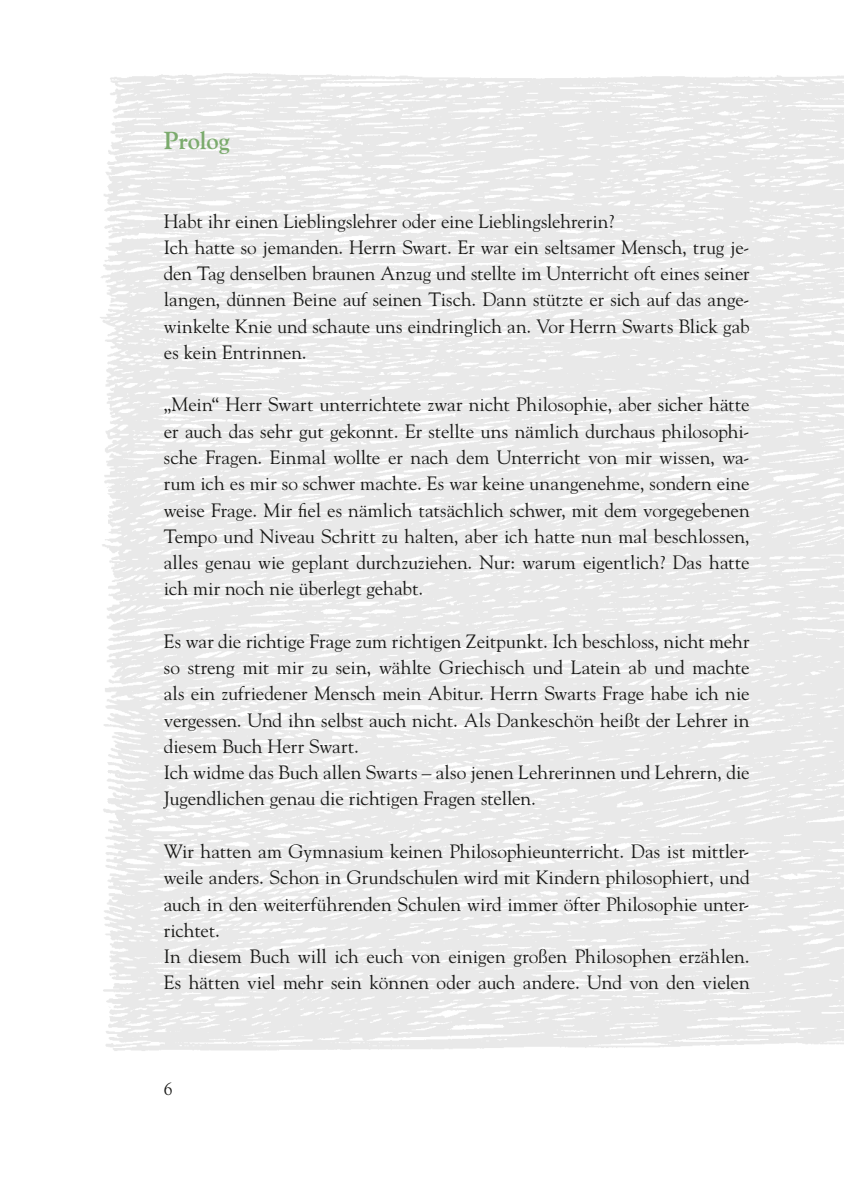
<style>
.page{position:relative;width:844px;height:1191px;background:#fff}
.page>*{position:absolute;margin:0;border:0;box-sizing:border-box;transform-origin:0 0}
.t1{font:700 24.5px "Goudy Std";letter-spacing:-.01em;color:#7bab6d}
.t2{font:19.25px/26.2px "Goudy Std";letter-spacing:-.005em;color:#1a1a18}
.t3{font:17.5px "Goudy Std";color:#1a1a18}
</style>
<div class="page">
<img style="left:100px;top:73px;width:743px;height:978px">
<p class="t1" style="left:164px;top:126px;width:67px">Prolog</p>
<p class="t2" style="left:164px;top:208px;width:587px">Habt ihr einen Lieblingslehrer oder eine Lieblingslehrerin?<br>Ich hatte so jemanden. Herrn Swart. Er war ein seltsamer Mensch, trug je&shy;den Tag denselben braunen Anzug und stellte im Unterricht oft eines seiner langen, dünnen Beine auf seinen Tisch. Dann stützte er sich auf das ange&shy;winkelte Knie und schaute uns eindringlich an. Vor Herrn Swarts Blick gab es kein Entrinnen.</p>
<p class="t2" style="left:164px;top:391px;width:587px;text-align:justify">„Mein“ Herr Swart unterrichtete zwar nicht Philosophie, aber sicher hätte er auch das sehr gut gekonnt. Er stellte uns nämlich durchaus philosophi&shy;sche Fragen. Einmal wollte er nach dem Unterricht von mir wissen, wa&shy;rum ich es mir so schwer machte. Es war keine unangenehme, sondern eine weise Frage. Mir fiel es nämlich tatsächlich schwer, mit dem vorgegebenen Tempo und Niveau Schritt zu halten, aber ich hatte nun mal beschlossen, alles genau wie geplant durchzuziehen. Nur: warum eigentlich? Das hatte ich mir noch nie überlegt gehabt.</p>
<p class="t2" style="left:164px;top:628px;width:587px">Es war die richtige Frage zum richtigen Zeitpunkt. Ich beschloss, nicht mehr so streng mit mir zu sein, wählte Griechisch und Latein ab und machte als ein zufriedener Mensch mein Abitur. Herrn Swarts Frage habe ich nie vergessen. Und ihn selbst auch nicht. Als Dankeschön heißt der Lehrer in diesem Buch Herr Swart.<br>Ich widme das Buch allen Swarts – also jenen Lehrerinnen und Lehrern, die Jugendlichen genau die richtigen Fragen stellen.</p>
<p class="t2" style="left:164px;top:838px;width:587px">Wir hatten am Gymnasium keinen Philosophieunterricht. Das ist mittler&shy;weile anders. Schon in Grundschulen wird mit Kindern philosophiert, und auch in den weiterführenden Schulen wird immer öfter Philosophie unter&shy;richtet.<br>In diesem Buch will ich euch von einigen großen Philosophen erzählen.<br>Es hätten viel mehr sein können oder auch andere. Und von den vielen</p>
<p class="t3" style="left:164px;top:1078px;width:10px">6</p>
</div>
